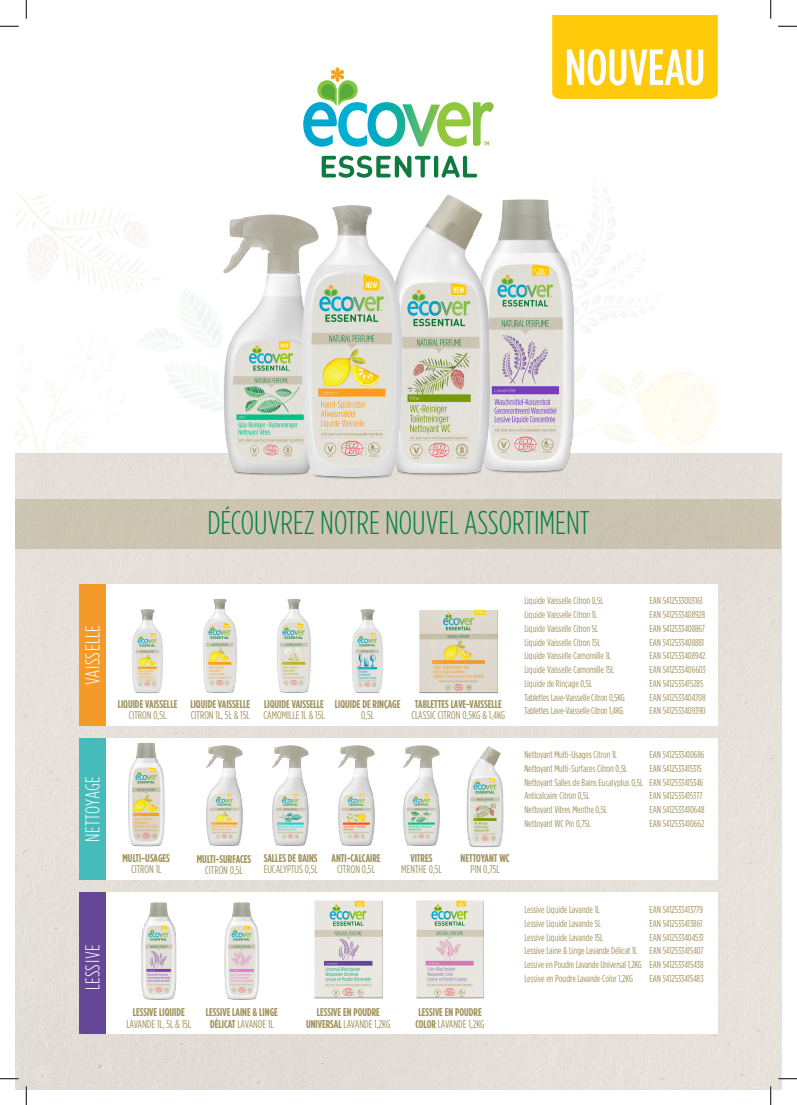
<style>
.page{position:relative;width:797px;height:1105px;background:#fff}
.page>*{position:absolute;margin:0;border:0;box-sizing:border-box;transform-origin:0 0}
.t1{font:500 50.75px "Gotham Condensed";color:#fff}
.t2{font:300 32.88px "Gotham Condensed";color:#018049}
.t3{font:300 19.88px "Gotham Condensed";letter-spacing:.025em;color:#fff}
.CATEGORY{font:700 11.25px/11.2px "Gotham Condensed";color:#a0935d;text-align:center}
.CATEGORY-2{font:11.25px "Gotham Condensed";color:#a0935d}
.CATEGORY-3{font:10px "Gotham Condensed";color:#a0935d}
.s1{font-weight:700}
.s2{font-weight:400}
</style>
<div class="page">
<div style="left:16px;top:453px;width:765px;height:636px;background:#e4dfd8"></div>
<div style="left:79px;top:584px;width:638px;height:142px;background:#fff"></div>
<div style="left:79px;top:738px;width:638px;height:142px;background:#fff"></div>
<div style="left:79px;top:892px;width:638px;height:142px;background:#fff"></div>
<img style="left:419px;top:610px;width:79px;height:84px">
<img style="left:277px;top:598px;width:34px;height:95px">
<img style="left:352px;top:609px;width:31px;height:85px">
<img style="left:203px;top:598px;width:34px;height:95px">
<img style="left:124px;top:736px;width:44px;height:111px">
<img style="left:224px;top:902px;width:36px;height:98px">
<img style="left:416px;top:900px;width:68px;height:99px">
<img style="left:314px;top:900px;width:69px;height:99px">
<div style="left:79px;top:584px;width:27px;height:142px;background:#f49a28"></div>
<div style="left:79px;top:738px;width:27px;height:142px;background:#45bbbc"></div>
<div style="left:79px;top:892px;width:27px;height:142px;background:#654698"></div>
<img style="left:206px;top:745px;width:37px;height:101px">
<img style="left:272px;top:745px;width:37px;height:101px">
<img style="left:338px;top:745px;width:37px;height:101px">
<img style="left:403px;top:745px;width:37px;height:101px">
<img style="left:466px;top:746px;width:38px;height:102px">
<img style="left:132px;top:609px;width:31px;height:85px">
<img style="left:125px;top:291px;width:96px;height:182px">
<svg style="left:322px;top:156px;width:155px;height:22px"></svg>
<svg style="left:303px;top:67px;width:190px;height:80px"></svg>
<div style="left:16px;top:499px;width:765px;height:50px;background:#cbc4b0"></div>
<img style="left:141px;top:902px;width:36px;height:98px">
<div style="left:552px;top:16px;width:165px;height:83px;background:#feca0a"></div>
<img style="left:513px;top:199px;width:63px;height:293px">
<img style="left:221px;top:214px;width:65px;height:282px">
<img style="left:365px;top:175px;width:148px;height:319px">
<img style="left:286px;top:187px;width:132px;height:312px">
<svg style="left:0;top:25px;width:19px;height:2px"></svg>
<svg style="left:778px;top:25px;width:19px;height:2px"></svg>
<svg style="left:0;top:1078px;width:19px;height:1px"></svg>
<svg style="left:778px;top:1078px;width:19px;height:1px"></svg>
<svg style="left:25px;top:0;width:2px;height:19px"></svg>
<svg style="left:25px;top:1086px;width:2px;height:19px"></svg>
<svg style="left:770px;top:0;width:1px;height:19px"></svg>
<svg style="left:770px;top:1086px;width:1px;height:19px"></svg>
<p class="t1" style="left:564px;top:38px;width:142px">NOUVEAU</p>
<p class="t2" style="left:207px;top:504px;width:383px">DÉCOUVREZ NOTRE NOUVEL ASSORTIMENT</p>
<p class="t3" style="left:81px;top:685px;width:61px;rotate:-90deg">VAISSELLE</p>
<p class="t3" style="left:81px;top:842px;width:67px;rotate:-90deg">NETTOYAGE</p>
<p class="t3" style="left:81px;top:990px;width:47px;rotate:-90deg">LESSIVE</p>
<p class="CATEGORY" style="left:118px;top:698px;width:61px">LIQUIDE VAISSELLE</p>
<p class="CATEGORY-2" style="left:129px;top:709px;width:39px">CITRON 0,5L</p>
<p class="CATEGORY" style="left:190px;top:698px;width:61px">LIQUIDE VAISSELLE</p>
<p class="CATEGORY-2" style="left:191px;top:709px;width:60px">CITRON 1L, 5L &amp; 15L</p>
<p class="CATEGORY" style="left:264px;top:698px;width:61px">LIQUIDE VAISSELLE</p>
<p class="CATEGORY-2" style="left:263px;top:709px;width:63px">CAMOMILLE 1L &amp; 15L</p>
<p class="CATEGORY" style="left:335px;top:698px;width:67px">LIQUIDE DE RINÇAGE</p>
<p class="CATEGORY-2" style="left:361px;top:709px;width:14px">0,5L</p>
<p class="CATEGORY" style="left:415px;top:698px;width:88px">TABLETTES LAVE-VAISSELLE</p>
<p class="CATEGORY-2" style="left:411px;top:709px;width:95px">CLASSIC CITRON 0,5KG &amp; 1,4KG</p>
<p class="CATEGORY" style="left:122px;top:852px;width:49px">MULTI-USAGES</p>
<p class="CATEGORY-2" style="left:131px;top:863px;width:32px">CITRON 1L</p>
<p class="CATEGORY" style="left:197px;top:853px;width:56px">MULTI-SURFACES</p>
<p class="CATEGORY-2" style="left:205px;top:863px;width:39px">CITRON 0,5L</p>
<p class="CATEGORY" style="left:264px;top:852px;width:55px">SALLES DE BAINS</p>
<p class="CATEGORY-2" style="left:264px;top:863px;width:55px">EUCALYPTUS 0,5L</p>
<p class="CATEGORY" style="left:331px;top:852px;width:50px">ANTI-CALCAIRE</p>
<p class="CATEGORY-2" style="left:337px;top:863px;width:39px">CITRON 0,5L</p>
<p class="CATEGORY" style="left:410px;top:852px;width:23px">VITRES</p>
<p class="CATEGORY-2" style="left:401px;top:863px;width:42px">MENTHE 0,5L</p>
<p class="CATEGORY" style="left:460px;top:852px;width:50px">NETTOYANT WC</p>
<p class="CATEGORY-2" style="left:470px;top:863px;width:31px">PIN 0,75L</p>
<p class="CATEGORY" style="left:133px;top:1007px;width:54px">LESSIVE LIQUIDE</p>
<p class="CATEGORY-2" style="left:126px;top:1017px;width:66px">LAVANDE 1L, 5L &amp; 15L</p>
<p class="CATEGORY" style="left:206px;top:1007px;width:74px">LESSIVE LAINE &amp; LINGE</p>
<p class="CATEGORY-2" style="left:210px;top:1017px;width:65px"><span class="s1">DÉLICAT</span> LAVANDE 1L</p>
<p class="CATEGORY" style="left:306px;top:1007px;width:86px">LESSIVE EN POUDRE<br>UNIVERSAL <span class="s2">LAVANDE 1,2KG</span></p>
<p class="CATEGORY" style="left:415px;top:1007px;width:71px;text-align:left">LESSIVE EN POUDRE<br>COLOR <span class="s2">LAVANDE 1,2KG</span></p>
<p class="CATEGORY-3" style="left:524px;top:595px;width:80px">Liquide Vaisselle Citron 0,5L</p>
<p class="CATEGORY-3" style="left:524px;top:609px;width:74px">Liquide Vaisselle Citron 1L</p>
<p class="CATEGORY-3" style="left:524px;top:623px;width:75px">Liquide Vaisselle Citron 5L</p>
<p class="CATEGORY-3" style="left:524px;top:636px;width:77px">Liquide Vaisselle Citron 15L</p>
<p class="CATEGORY-3" style="left:524px;top:650px;width:88px">Liquide Vaisselle Camomille 1L</p>
<p class="CATEGORY-3" style="left:524px;top:664px;width:91px">Liquide Vaisselle Camomille 15L</p>
<p class="CATEGORY-3" style="left:524px;top:678px;width:69px">Liquide de Rinçage 0,5L</p>
<p class="CATEGORY-3" style="left:524px;top:691px;width:102px">Tablettes Lave-Vaisselle Citron 0,5KG</p>
<p class="CATEGORY-3" style="left:524px;top:705px;width:100px">Tablettes Lave-Vaisselle Citron 1,4KG</p>
<p class="CATEGORY-3" style="left:649px;top:595px;width:55px">EAN 5412533003161</p>
<p class="CATEGORY-3" style="left:649px;top:609px;width:57px">EAN 5412533408928</p>
<p class="CATEGORY-3" style="left:649px;top:623px;width:57px">EAN 5412533408867</p>
<p class="CATEGORY-3" style="left:649px;top:636px;width:56px">EAN 5412533408881</p>
<p class="CATEGORY-3" style="left:649px;top:650px;width:58px">EAN 5412533408942</p>
<p class="CATEGORY-3" style="left:649px;top:664px;width:58px">EAN 5412533406603</p>
<p class="CATEGORY-3" style="left:649px;top:678px;width:55px">EAN 5412533415285</p>
<p class="CATEGORY-3" style="left:649px;top:691px;width:57px">EAN 5412533404708</p>
<p class="CATEGORY-3" style="left:649px;top:705px;width:58px">EAN 5412533409390</p>
<p class="CATEGORY-3" style="left:649px;top:749px;width:56px">EAN 5412533410686</p>
<p class="CATEGORY-3" style="left:649px;top:763px;width:54px">EAN 5412533415315</p>
<p class="CATEGORY-3" style="left:649px;top:776px;width:56px">EAN 5412533415346</p>
<p class="CATEGORY-3" style="left:649px;top:790px;width:55px">EAN 5412533415377</p>
<p class="CATEGORY-3" style="left:649px;top:804px;width:56px">EAN 5412533410648</p>
<p class="CATEGORY-3" style="left:649px;top:818px;width:56px">EAN 5412533410662</p>
<p class="CATEGORY-3" style="left:524px;top:749px;width:94px">Nettoyant Multi-Usages Citron 1L</p>
<p class="CATEGORY-3" style="left:524px;top:763px;width:104px">Nettoyant Multi-Surfaces Citron 0,5L</p>
<p class="CATEGORY-3" style="left:524px;top:776px;width:120px">Nettoyant Salles de Bains Eucalyptus 0,5L</p>
<p class="CATEGORY-3" style="left:524px;top:790px;width:66px">Anticalcaire Citron 0,5L</p>
<p class="CATEGORY-3" style="left:524px;top:804px;width:84px">Nettoyant Vitres Menthe 0,5L</p>
<p class="CATEGORY-3" style="left:524px;top:818px;width:68px">Nettoyant WC Pin 0,75L</p>
<p class="CATEGORY-3" style="left:524px;top:904px;width:77px">Lessive Liquide Lavande 1L</p>
<p class="CATEGORY-3" style="left:524px;top:918px;width:78px">Lessive Liquide Lavande 5L</p>
<p class="CATEGORY-3" style="left:524px;top:931px;width:80px">Lessive Liquide Lavande 15L</p>
<p class="CATEGORY-3" style="left:524px;top:945px;width:114px">Lessive Laine &amp; Linge Lavande Délicat 1L</p>
<p class="CATEGORY-3" style="left:524px;top:959px;width:119px">Lessive en Poudre Lavande Universal 1,2KG</p>
<p class="CATEGORY-3" style="left:524px;top:973px;width:110px">Lessive en Poudre Lavande Color 1,2KG</p>
<p class="CATEGORY-3" style="left:649px;top:904px;width:55px">EAN 5412533413779</p>
<p class="CATEGORY-3" style="left:649px;top:918px;width:54px">EAN 5412533413861</p>
<p class="CATEGORY-3" style="left:649px;top:931px;width:56px">EAN 5412533404531</p>
<p class="CATEGORY-3" style="left:649px;top:945px;width:56px">EAN 5412533415407</p>
<p class="CATEGORY-3" style="left:649px;top:959px;width:55px">EAN 5412533415438</p>
<p class="CATEGORY-3" style="left:649px;top:973px;width:55px">EAN 5412533415483</p>
</div>
